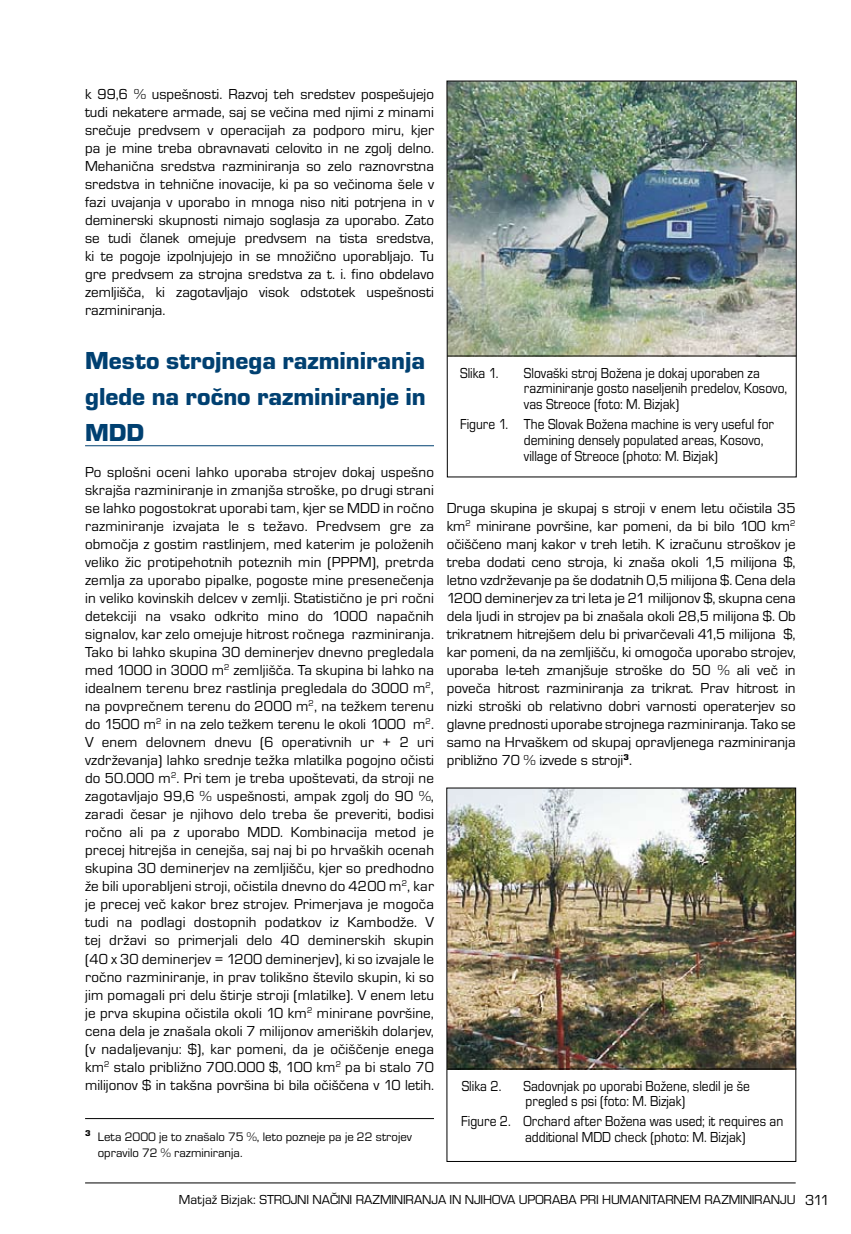
<style>
.page{position:relative;width:851px;height:1234px;background:#fff}
.page>*{position:absolute;margin:0;border:0;box-sizing:border-box;transform-origin:0 0}
.t1{font:25.5px/36px "Eurostile TEE Blac";color:#004071;text-align:justify}
.t2{font:15px/18px "Eurostile TEE";color:#000;text-align:justify}
.t3{font:15px/15.8px "Eurostile TEE";color:#000;scale:.9 1}
.t4{font:13.5px "Eurostile TEE";letter-spacing:-.01em;color:#000}
.t5{font:12.75px/15.8px "Eurostile TEE";color:#000}
.s1{font-size:9px;color:#fff}
.s2{color:#fff}
.s3{font-size:15px}
</style>
<div class="page">
<hr style="left:85px;top:1182px;width:710px;height:1px;background:#000">
<hr style="left:85px;top:1117px;width:349px;height:1px;background:#000">
<hr style="left:85px;top:445px;width:349px;height:1px;background:#004071">
<img style="left:448px;top:83px;width:346px;height:272px">
<hr style="left:447px;top:355px;width:349px;height:1px;background:#000">
<img style="left:448px;top:789px;width:345px;height:279px">
<hr style="left:447px;top:1068px;width:349px;height:1px;background:#000">
<p class="t2" style="left:85px;top:85px;width:350px">k 99,6 % uspešnosti. Razvoj teh sredstev pospešujejo tudi nekatere armade, saj se večina med njimi z minami srečuje predvsem v operacijah za podporo miru, kjer pa je mine treba obravnavati celovito in ne zgolj delno.<br>Mehanična sredstva razminiranja so zelo raznovrstna sredstva in tehnične inovacije, ki pa so večinoma šele v fazi uvajanja v uporabo in mnoga niso niti potrjena in v deminerski skupnosti nimajo soglasja za uporabo. Zato se tudi članek omejuje predvsem na tista sredstva, ki te pogoje izpolnjujejo in se množično uporabljajo. Tu gre predvsem za strojna sredstva za t. i. fino obdelavo zemljišča, ki zagotavljajo visok odstotek uspešnosti razminiranja.</p>
<h1 class="t1" style="left:85px;top:343px;width:342px">Mesto strojnega razminiranja glede na ročno razminiranje in MDD</h1>
<p class="t2" style="left:85px;top:463px;width:350px">Po splošni oceni lahko uporaba strojev dokaj uspešno skrajša razminiranje in zmanjša stroške, po drugi strani se lahko pogostokrat uporabi tam, kjer se MDD in ročno razminiranje izvajata le s težavo. Predvsem gre za območja z gostim rastlinjem, med katerim je položenih veliko žic protipehotnih poteznih min (PPPM), pretrda zemlja za uporabo pipalke, pogoste mine presenečenja in veliko kovinskih delcev v zemlji. Statistično je pri ročni detekciji na vsako odkrito mino do 1000 napačnih signalov, kar zelo omejuje hitrost ročnega razminiranja.<br>Tako bi lahko skupina 30 deminerjev dnevno pregledala med 1000 in 3000 m<sup>2</sup> zemljišča. Ta skupina bi lahko na idealnem terenu brez rastlinja pregledala do 3000 m<sup>2</sup>, na povprečnem terenu do 2000 m<sup>2</sup>, na težkem terenu do 1500 m<sup>2</sup> in na zelo težkem terenu le okoli 1000 m<sup>2</sup>.<br>V enem delovnem dnevu (6 operativnih ur + 2 uri vzdrževanja) lahko srednje težka mlatilka pogojno očisti do 50.000 m<sup>2</sup>. Pri tem je treba upoštevati, da stroji ne zagotavljajo 99,6 % uspešnosti, ampak zgolj do 90<span class="s1">0</span>%, zaradi česar je njihovo delo treba še preveriti, bodisi ročno ali pa z uporabo MDD. Kombinacija metod je precej hitrejša in cenejša, saj naj bi po hrvaških ocenah skupina 30 deminerjev na zemljišču, kjer so predhodno že bili uporabljeni stroji, očistila dnevno do 4200 m<sup>2</sup>, kar je precej več kakor brez strojev. Primerjava je mogoča tudi na podlagi dostopnih podatkov iz Kambodže. V tej državi so primerjali delo 40 deminerskih skupin (40 x 30 deminerjev = 1200 deminerjev), ki so izvajale le ročno razminiranje, in prav tolikšno število skupin, ki so jim pomagali pri delu štirje stroji (mlatilke). V enem letu je prva skupina očistila okoli 10 km<sup>2</sup> minirane površine, cena dela je znašala okoli 7 milijonov ameriških dolarjev, (v nadaljevanju: $), kar pomeni, da je očiščenje enega km<sup>2</sup> stalo približno 700.000 $, 100 km<sup>2</sup> pa bi stalo 70 milijonov $ in takšna površina bi bila očiščena v 10 letih.</p>
<p class="t5" style="left:98px;top:1128px;width:315px;text-indent:-13px"><sup>3</sup> Leta 2000 je to znašalo 75 %, leto pozneje pa je 22 strojev opravilo 72 % razminiranja.</p>
<p class="t3" style="left:460px;top:365px;width:44px">Slika 1.</p>
<p class="t3" style="left:524px;top:365px;width:294px">Slovaški stroj Božena je dokaj uporaben za razminiranje gosto naseljenih predelov, Kosovo, vas Streoce (foto: M. Bizjak)</p>
<p class="t3" style="left:524px;top:416px;width:279px;text-indent:-64px">Figure 1. The Slovak Božena machine is very useful for demining densely populated areas, Kosovo, village of Streoce (photo: M. Bizjak)</p>
<p class="t2" style="left:446px;top:499px;width:350px">Druga skupina je skupaj s stroji v enem letu očistila 35 km<sup>2</sup> minirane površine, kar pomeni, da bi bilo 100 km<sup>2 </sup>očiščeno manj kakor v treh letih. K izračunu stroškov je treba dodati ceno stroja, ki znaša okoli 1,5 milijona $, letno vzdrževanje pa še dodatnih 0,5 milijona $. Cena dela 1200 deminerjev za tri leta je 21 milijonov $, skupna cena dela ljudi in strojev pa bi znašala okoli 28,5 milijona $. Ob trikratnem hitrejšem delu bi privarčevali 41,5 milijona<span class="s2">d</span>$, kar pomeni, da na zemljišču, ki omogoča uporabo strojev, uporaba le-teh zmanjšuje stroške do 50 % ali več in poveča hitrost razminiranja za trikrat. Prav hitrost in nizki stroški ob relativno dobri varnosti operaterjev so glavne prednosti uporabe strojnega razminiranja. Tako se samo na Hrvaškem od skupaj opravljenega razminiranja približno 70 % izvede s stroji<sup>3</sup>.</p>
<p class="t3" style="left:461px;top:1077px;width:46px">Slika 2.</p>
<p class="t3" style="left:523px;top:1077px;width:253px">Sadovnjak po uporabi Božene, sledil je še pregled s psi (foto: M. Bizjak)</p>
<p class="t3" style="left:525px;top:1113px;width:288px;text-indent:-64px">Figure 2. Orchard after Božena was used; it requires an additional MDD check (photo: M. Bizjak)</p>
<p class="t4" style="left:179px;top:1191px;width:652px">Matjaž Bizjak: STROJNI NAČINI RAZMINIRANJA IN NJIHOVA UPORABA PRI HUMANITARNEM RAZMINIRANJU <span class="s3">311</span></p>
</div>
